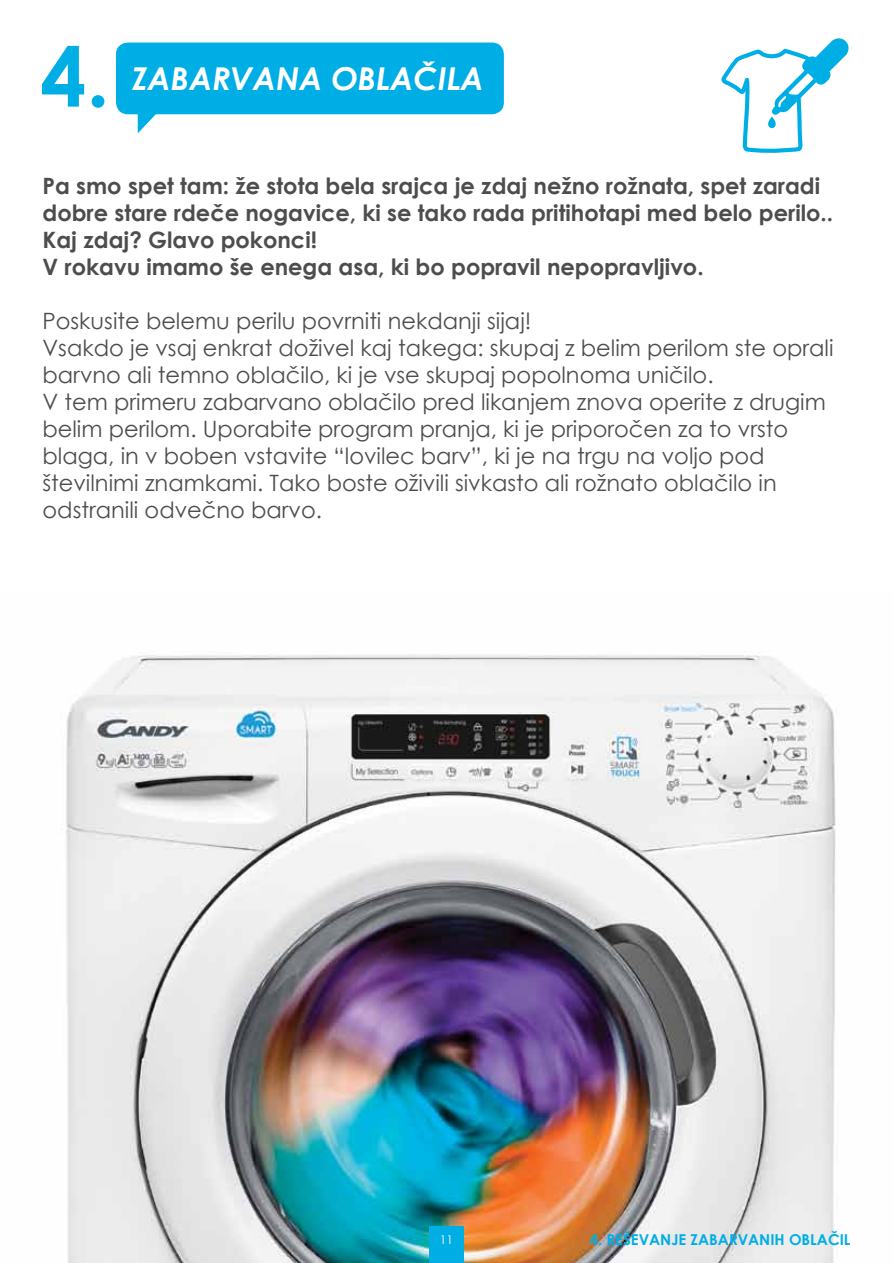
<style>
.page{position:relative;width:893px;height:1263px;background:#fff}
.page>*{position:absolute;margin:0;border:0;box-sizing:border-box;transform-origin:0 0}
.t1{font:700 82.5px "Century Gothic";color:#00aee6}
.t2{font:italic 700 31.5px "Century Gothic";color:#fff}
.t3{font:22.5px/27px "Century Gothic";color:#4d4d4f}
.t4{font:700 22.5px/27px "Century Gothic";color:#4d4d4f}
.t5{font:700 15px "Century Gothic";color:#00aee6}
.t6{font:12px "Century Gothic";color:#fff}
</style>
<div class="page">
<img style="left:61px;top:654px;width:775px;height:609px">
<svg style="left:721px;top:38px;width:128px;height:115px"></svg>
<div style="left:116px;top:43px;width:388px;height:71px;background:#00aee6;border-radius:12px"></div>
<svg style="left:138px;top:114px;width:36px;height:19px"></svg>
<div style="left:429px;top:1226px;width:34px;height:37px;background:#00aee6"></div>
<h1 class="t1" style="left:40px;top:14px;width:71px">4.</h1>
<h2 class="t2" style="left:132px;top:55px;width:354px">ZABARVANA OBLAČILA</h2>
<p class="t4" style="left:43px;top:171px;width:792px">Pa smo spet tam: že stota bela srajca je zdaj nežno rožnata, spet zaradi dobre stare rdeče nogavice, ki se tako rada pritihotapi med belo perilo..<br>Kaj zdaj? Glavo pokonci!<br>V rokavu imamo še enega asa, ki bo popravil nepopravljivo.</p>
<p class="t3" style="left:43px;top:307px;width:792px">Poskusite belemu perilu povrniti nekdanji sijaj!<br>Vsakdo je vsaj enkrat doživel kaj takega: skupaj z belim perilom ste oprali barvno ali temno oblačilo, ki je vse skupaj popolnoma uničilo.<br>V tem primeru zabarvano oblačilo pred likanjem znova operite z drugim belim perilom. Uporabite program pranja, ki je priporočen za to vrsto blaga, in v boben vstavite “lovilec barv”, ki je na trgu na voljo pod številnimi znamkami. Tako boste oživili sivkasto ali rožnato oblačilo in odstranili odvečno barvo.</p>
<p class="t6" style="left:440px;top:1231px;width:15px">11</p>
<p class="t5" style="left:590px;top:1228px;width:262px">4. REŠEVANJE ZABARVANIH OBLAČIL</p>
</div>
